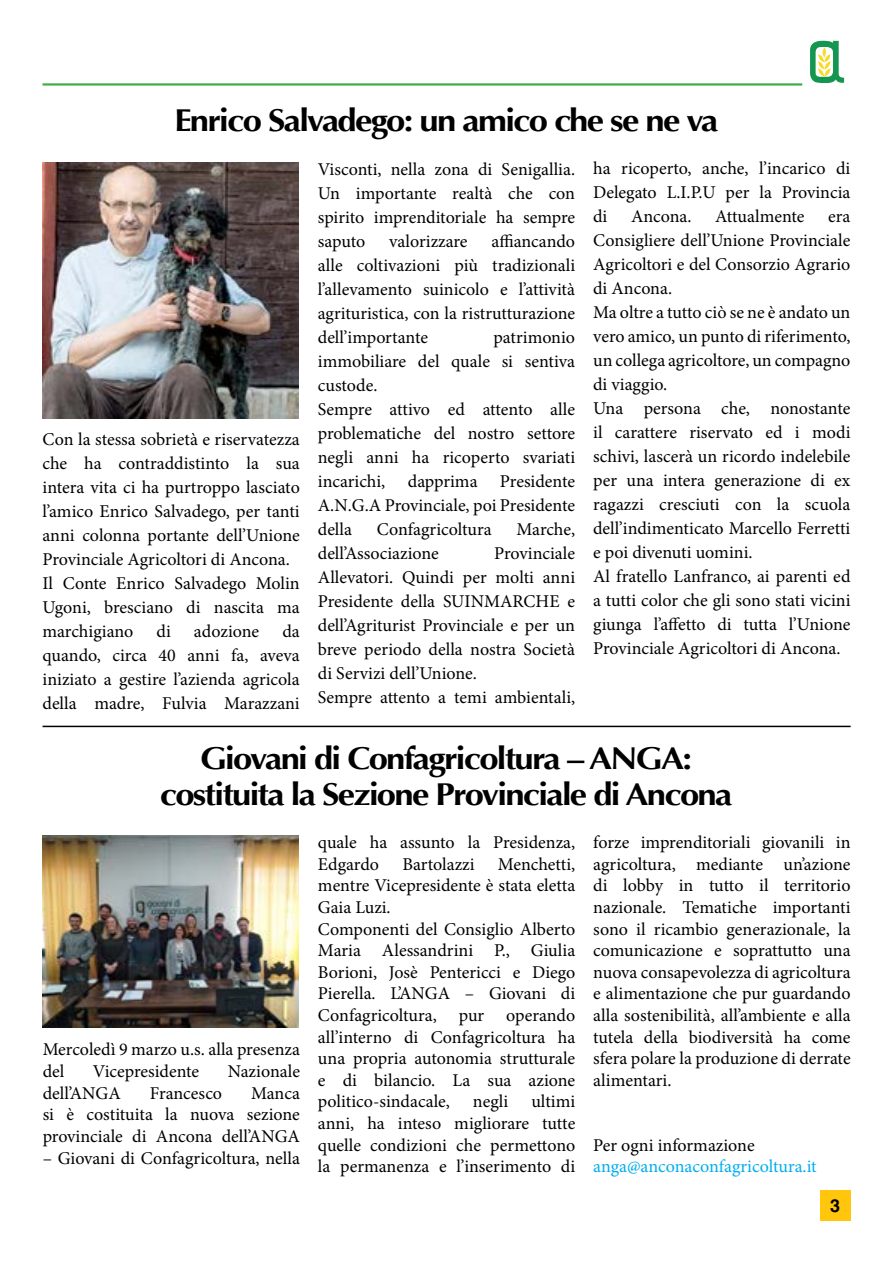
<style>
.page{position:relative;width:893px;height:1263px;background:#fff}
.page>*{position:absolute;margin:0;border:0;box-sizing:border-box;transform-origin:0 0}
.t1{font:700 31.5px/36px "Optima";letter-spacing:-.05em;color:#000;text-align:center;scale:1.1 1}
.t2{font:18px/24px "Minion Pro";color:#000}
.t3{font:18px "Minion Pro";color:#00aeef}
.t4{font:700 18px "Helvetica";color:#000}
</style>
<div class="page">
<div style="left:820px;top:1190px;width:30px;height:30px;background:#ffc60b"></div>
<svg style="left:810px;top:40px;width:34px;height:43px"></svg>
<hr style="left:43px;top:83px;width:759px;height:3px;background:#41ad49">
<img style="left:43px;top:163px;width:256px;height:256px">
<hr style="left:43px;top:726px;width:808px;height:1px;background:#000">
<img style="left:42px;top:835px;width:256px;height:192px">
<h1 class="t1" style="left:174px;top:103px;width:496px">Enrico Salvadego: un amico che se ne va</h1>
<p class="t2" style="left:43px;top:427px;width:259px">Con la stessa sobrietà e riservatezza che ha contraddistinto la sua intera vita ci ha purtroppo lasciato l’amico Enrico Salvadego, per tanti anni colonna portante dell’Unione<br>Provinciale Agricoltori di Ancona.<br>Il Conte Enrico Salvadego Molin<br>Ugoni, bresciano di nascita ma marchigiano</p>
<p class="t2" style="left:43px;top:619px;width:259px;text-align:justify;text-indent:240px">da quando, circa 40 anni fa, aveva iniziato a gestire l’azienda agricola della madre, Fulvia Marazzani</p>
<p class="t2" style="left:157px;top:619px;width:16px">di</p>
<p class="t2" style="left:194px;top:619px;width:67px">adozione</p>
<p class="t2" style="left:318px;top:157px;width:259px;text-align:justify">Visconti, nella zona di Senigallia.<br>Un importante realtà che con spirito imprenditoriale ha sempre saputo</p>
<p class="t2" style="left:318px;top:229px;width:259px;text-align:justify;text-indent:174px">affiancando alle coltivazioni più tradizionali l’allevamento suinicolo e l’attività agrituristica, con la ristrutturazione dell’importante</p>
<p class="t2" style="left:389px;top:229px;width:80px">valorizzare</p>
<p class="t2" style="left:318px;top:325px;width:259px;text-indent:176px">patrimonio immobiliare del quale si sentiva custode.<br>Sempre attivo ed attento alle problematiche del nostro settore negli anni ha ricoperto svariati incarichi, dapprima Presidente<br>A.N.G.A Provinciale, poi Presidente della</p>
<p class="t2" style="left:377px;top:517px;width:116px">Confagricoltura</p>
<p class="t2" style="left:516px;top:517px;width:60px">Marche,</p>
<p class="t2" style="left:318px;top:541px;width:123px">dell’Associazione</p>
<p class="t2" style="left:318px;top:541px;width:259px;text-indent:176px">Provinciale<br>Allevatori. Quindi per molti anni<br>Presidente della SUINMARCHE e dell’Agriturist Provinciale e per un breve periodo della nostra Società di Servizi dell’Unione.<br>Sempre attento a temi ambientali,</p>
<p class="t2" style="left:593px;top:157px;width:259px;text-align:justify">ha ricoperto, anche, l’incarico di Delegato L.I.P.U per la Provincia di</p>
<p class="t2" style="left:631px;top:205px;width:62px">Ancona.</p>
<p class="t2" style="left:715px;top:205px;width:91px">Attualmente</p>
<p class="t2" style="left:593px;top:205px;width:259px;text-indent:235px">era<br>Consigliere dell’Unione Provinciale<br>Agricoltori e del Consorzio Agrario di Ancona.<br>Ma oltre a tutto ciò se ne è andato un vero amico, un punto di riferimento, un collega agricoltore, un compagno di viaggio.<br>Una persona che, nonostante il carattere riservato ed i modi schivi, lascerà un ricordo indelebile per una intera generazione di ex ragazzi cresciuti con la scuola dell’indimenticato Marcello Ferretti e poi divenuti uomini.<br>Al fratello Lanfranco, ai parenti ed a tutti color che gli sono stati vicini giunga l’affetto di tutta l’Unione<br>Provinciale Agricoltori di Ancona.</p>
<h1 class="t1" style="left:160px;top:741px;width:522px">Giovani di Confagricoltura – ANGA: costituita la Sezione Provinciale di Ancona</h1>
<p class="t2" style="left:43px;top:1039px;width:259px;line-height:21.6px">Mercoledì 9 marzo u.s. alla presenza del</p>
<p class="t2" style="left:93px;top:1059px;width:108px">Vicepresidente</p>
<p class="t2" style="left:228px;top:1059px;width:74px">Nazionale</p>
<p class="t2" style="left:43px;top:1081px;width:80px">dell’ANGA</p>
<p class="t2" style="left:150px;top:1081px;width:74px">Francesco</p>
<p class="t2" style="left:43px;top:1082px;width:259px;line-height:21.6px;text-align:justify;text-indent:208px">Manca si è costituita la nuova sezione provinciale di Ancona dell’ANGA</p>
<p class="t2" style="left:43px;top:1146px;width:259px">– Giovani di Confagricoltura, nella</p>
<p class="t2" style="left:318px;top:832px;width:259px;line-height:21.6px">quale ha assunto la Presidenza,<br>Edgardo</p>
<p class="t2" style="left:318px;top:853px;width:259px;line-height:21.6px;text-indent:180px">Menchetti, mentre Vicepresidente è stata eletta<br>Gaia Luzi.<br>Componenti del Consiglio Alberto<br>Maria Alessandrini P., Giulia<br>Borioni, Josè Pentericci e Diego<br>Pierella. L’ANGA – Giovani di<br>Confagricoltura, pur operando all’interno di Confagricoltura ha una propria autonomia strutturale e di bilancio. La sua azione politico-sindacale,</p>
<p class="t2" style="left:402px;top:852px;width:74px">Bartolazzi</p>
<p class="t2" style="left:318px;top:1091px;width:259px;line-height:21.6px;text-align:justify;text-indent:213px">ultimi anni, ha inteso migliorare tutte quelle condizioni che permettono la permanenza e l’inserimento di</p>
<p class="t2" style="left:473px;top:1090px;width:37px">negli</p>
<p class="t2" style="left:593px;top:832px;width:259px;line-height:21.6px;text-align:justify">forze imprenditoriali giovanili in agricoltura, mediante un’azione di lobby in tutto il territorio nazionale. Tematiche importanti sono il ricambio generazionale, la comunicazione e soprattutto una nuova consapevolezza di agricoltura e alimentazione che pur guardando alla sostenibilità, all’ambiente e alla tutela della biodiversità ha come sfera polare la produzione di derrate alimentari.</p>
<p class="t2" style="left:593px;top:1133px;width:163px">Per ogni informazione</p>
<p class="t3" style="left:593px;top:1154px;width:225px">anga@anconaconfagricoltura.it</p>
<p class="t4" style="left:830px;top:1194px;width:12px">3</p>
</div>
